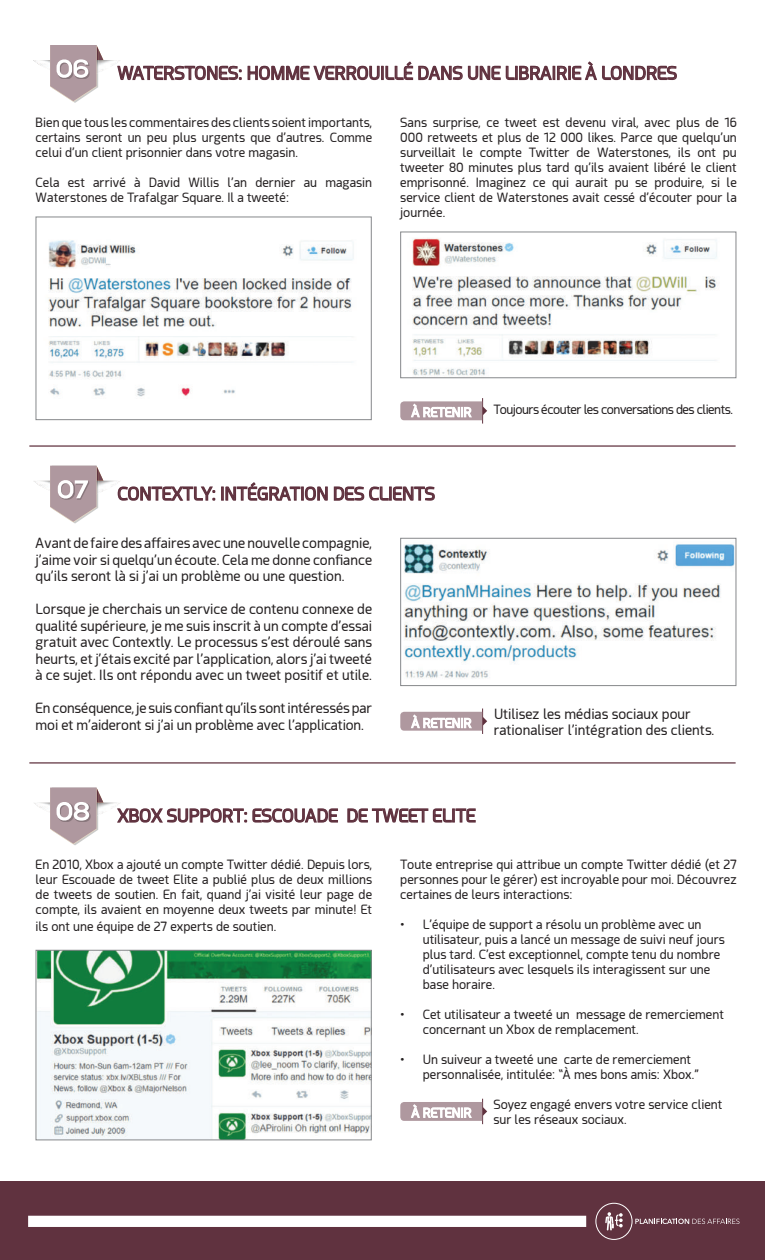
<style>
.page{position:relative;width:765px;height:1260px;background:#fff}
.page>*{position:absolute;margin:0;border:0;box-sizing:border-box;transform-origin:0 0}
.t1{font:17.5px "Acephimere";color:#60323f}
.t2{font:13.75px/16.5px "Acephimere";color:#231f20;text-align:justify}
.t3{font:12.5px/15px "Acephimere";color:#231f20}
.t4{font:12.5px "Acephimere";letter-spacing:-.04em;color:#231f20}
</style>
<div class="page">
<img style="left:48px;top:240px;width:306px;height:157px">
<div style="left:36px;top:217px;width:336px;height:203px;border:1px solid #86888b"></div>
<img style="left:412px;top:238px;width:305px;height:138px">
<div style="left:400px;top:232px;width:336px;height:146px;border:1px solid #86888b"></div>
<svg style="left:400px;top:398px;width:87px;height:26px"></svg>
<img style="left:404px;top:544px;width:330px;height:135px">
<div style="left:400px;top:538px;width:336px;height:148px;border:1px solid #86888b"></div>
<svg style="left:400px;top:709px;width:87px;height:25px"></svg>
<img style="left:38px;top:952px;width:332px;height:186px">
<div style="left:36px;top:950px;width:336px;height:190px;border:1px solid #86888b"></div>
<svg style="left:400px;top:1099px;width:87px;height:25px"></svg>
<svg style="left:119px;top:61px;width:558px;height:20px"></svg>
<svg style="left:117px;top:486px;width:98px;height:15px"></svg>
<div style="left:221px;top:487px;width:3px;height:14px;border:1px solid #60323f"></div>
<svg style="left:225px;top:482px;width:210px;height:19px"></svg>
<svg style="left:117px;top:808px;width:221px;height:15px"></svg>
<svg style="left:347px;top:808px;width:129px;height:15px"></svg>
<img style="left:33px;top:60px;width:88px;height:13px">
<img style="left:34px;top:481px;width:87px;height:13px">
<img style="left:34px;top:803px;width:87px;height:12px">
<hr style="left:29px;top:445px;width:707px;height:2px;background:#60323f">
<hr style="left:29px;top:762px;width:707px;height:2px;background:#60323f">
<svg style="left:50px;top:45px;width:53px;height:58px"></svg>
<svg style="left:50px;top:466px;width:53px;height:58px"></svg>
<svg style="left:50px;top:788px;width:53px;height:57px"></svg>
<div style="left:0;top:1181px;width:765px;height:79px;background:#60323f"></div>
<div style="left:28px;top:1216px;width:558px;height:11px;background:#fff"></div>
<div style="left:595px;top:1203px;width:38px;height:37px;border:1px solid #fff;border-radius:50%"></div>
<svg style="left:605px;top:1212px;width:18px;height:18px"></svg>
<svg style="left:635px;top:1219px;width:104px;height:5px"></svg>
<h1 class="t1" style="left:118px;top:61px;width:561px">WATERSTONES: HOMME VERROUILLÉ DANS UNE LIBRAIRIE À LONDRES</h1>
<p class="t3" style="left:36px;top:114px;width:338px;text-align:justify">Bien que tous les commentaires des clients soient importants, certains seront un peu plus urgents que d’autres. Comme celui d’un client prisonnier dans votre magasin.</p>
<p class="t3" style="left:36px;top:174px;width:338px">Cela est arrivé à David Willis l’an dernier au magasin<br>Waterstones de Trafalgar Square. Il a tweeté:</p>
<p class="t3" style="left:400px;top:114px;width:338px;text-align:justify">Sans surprise, ce tweet est devenu viral, avec plus de 16<br>000 retweets et plus de 12 000 likes. Parce que quelqu’un surveillait le compte Twitter de Waterstones, ils ont pu tweeter 80 minutes plus tard qu’ils avaient libéré le client emprisonné. Imaginez ce qui aurait pu se produire, si le service client de Waterstones avait cessé d’écouter pour la journée.</p>
<p class="t4" style="left:493px;top:400px;width:241px">Toujours écouter les conversations des clients.</p>
<h1 class="t1" style="left:118px;top:482px;width:319px">CONTEXTLY: INTÉGRATION DES CLIENTS</h1>
<p class="t2" style="left:36px;top:534px;width:338px">Avant de faire des affaires avec une nouvelle compagnie, j’aime voir si quelqu’un écoute. Cela me donne confiance qu’ils seront là si j’ai un problème ou une question.</p>
<p class="t2" style="left:36px;top:600px;width:338px">Lorsque je cherchais un service de contenu connexe de qualité supérieure, je me suis inscrit à un compte d’essai gratuit avec Contextly. Le processus s’est déroulé sans heurts, et j’étais excité par l’application, alors j’ai tweeté à ce sujet. Ils ont répondu avec un tweet positif et utile.</p>
<p class="t2" style="left:36px;top:699px;width:338px">En conséquence, je suis confiant qu’ils sont intéressés par moi et m’aideront si j’ai un problème avec l’application.</p>
<p class="t2" style="left:494px;top:705px;width:222px">Utilisez les médias sociaux pour rationaliser l’intégration des clients.</p>
<h1 class="t1" style="left:118px;top:804px;width:360px">XBOX SUPPORT: ESCOUADE DE TWEET ELITE</h1>
<p class="t3" style="left:36px;top:857px;width:338px;text-align:justify">En 2010, Xbox a ajouté un compte Twitter dédié. Depuis lors, leur Escouade de tweet Elite a publié plus de deux millions de tweets de soutien. En fait, quand j’ai visité leur page de compte, ils avaient en moyenne deux tweets par minute! Et</p>
<p class="t3" style="left:36px;top:918px;width:242px">ils ont une équipe de 27 experts de soutien.</p>
<p class="t3" style="left:400px;top:857px;width:338px;text-align:justify">Toute entreprise qui attribue un compte Twitter dédié (et 27 personnes pour le gérer) est incroyable pour moi. Découvrez certaines de leurs interactions:</p>
<p class="t3" style="left:423px;top:917px;width:304px;text-indent:-22px">• L’équipe de support a résolu un problème avec un utilisateur, puis a lancé un message de suivi neuf jours plus tard. C’est exceptionnel, compte tenu du nombre d’utilisateurs avec lesquels ils interagissent sur une base horaire.</p>
<p class="t3" style="left:423px;top:1007px;width:303px;text-indent:-22px">• Cet utilisateur a tweeté un message de remerciement concernant un Xbox de remplacement.</p>
<p class="t3" style="left:423px;top:1052px;width:278px;text-indent:-22px">• Un suiveur a tweeté une carte de remerciement personnalisée, intitulée: “À mes bons amis: Xbox.”</p>
<p class="t3" style="left:493px;top:1097px;width:231px">Soyez engagé envers votre service client sur les réseaux sociaux.</p>
</div>
